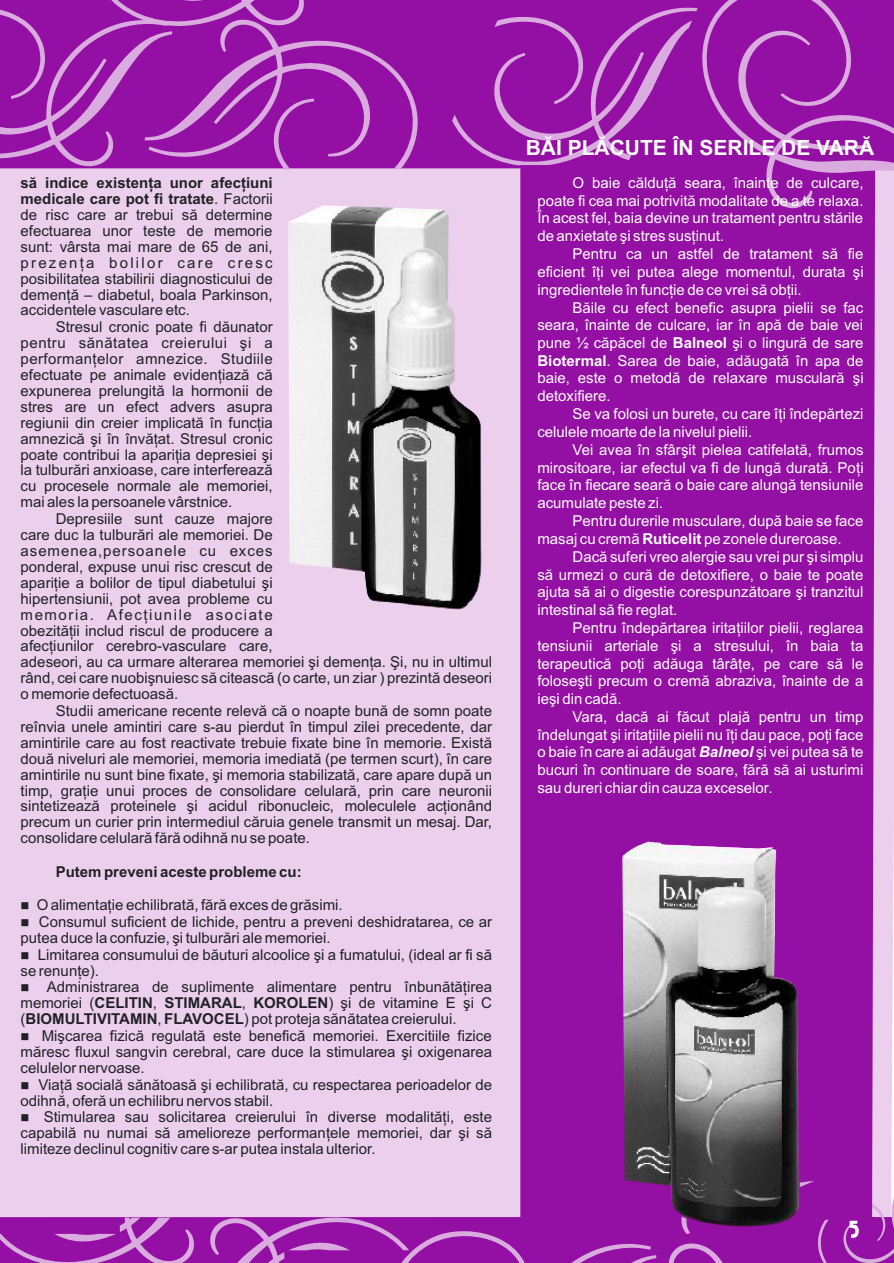
<style>
.page{position:relative;width:894px;height:1263px;background:#fff}
.page>*{position:absolute;margin:0;border:0;box-sizing:border-box;transform-origin:0 0}
.t1{font:700 21px "Arial";color:#fff}
.t2{font:15px/15.9px "Arial";color:#212126;text-align:justify}
.t3{font:15px/17.5px "Arial";color:#fff;text-align:justify}
.t4{font:700 15px "Arial";color:#212126}
.s1{font-weight:700}
.s2{font-weight:700;font-style:italic}
</style>
<div class="page">
<div style="left:0;top:168px;width:894px;height:930px;background:#ebcfed"></div>
<div style="left:0;top:0;width:894px;height:168px;background:#940fa3"></div>
<svg style="left:0;top:0;width:419px;height:169px"></svg>
<div style="left:520px;top:208px;width:355px;height:890px;background:#940fa3"></div>
<svg style="left:452px;top:0;width:442px;height:208px"></svg>
<svg style="left:0;top:1098px;width:894px;height:165px"></svg>
<div style="left:283px;top:182px;width:194px;height:443px;background:#ebcfed"></div>
<svg style="left:288px;top:204px;width:195px;height:408px"></svg>
<svg style="left:622px;top:762px;width:178px;height:466px"></svg>
<p class="t2" style="left:21px;top:176px;width:254px"><span class="s1">sã indice existenþa unor afecþiuni medicale care pot fi tratate</span>. Factorii de risc care ar trebui sã determine efectuarea unor teste de memorie sunt: vârsta mai mare de 65 de ani, prezenþa bolilor care cresc posibilitatea stabilirii diagnosticului de demenþã – diabetul, boala Parkinson, accidentele vasculare etc.</p>
<p class="t2" style="left:21px;top:320px;width:254px;text-indent:35px">Stresul cronic poate fi dãunator pentru sãnãtatea creierului þi a performanþelor amnezice. Studiile efectuate pe animale evidenþiazã cã expunerea prelungitã la hormonii de stres are un efect advers asupra regiunii din creier implicatã în funcþia amnezicã þi în învãþat. Stresul cronic poate contribui la apariþia depresiei þi la tulburãri anxioase, care interfereazã cu procesele normale ale memoriei, mai ales la persoanele vârstnice.</p>
<p class="t2" style="left:21px;top:512px;width:473px;text-align:left;text-indent:35px">Depresiile sunt cauze majore<br>care duc la tulburãri ale memoriei. De<br>asemenea,persoanele cu exces<br>ponderal, expuse unui risc crescut de<br>apariþie a bolilor de tipul diabetului þi<br>hipertensiunii, pot avea probleme cu<br>memoria. Afecþiunile asociate<br>obezitãþii includ riscul de producere a<br>afecþiunilor cerebro-vasculare care,<br>adeseori, au ca urmare alterarea memoriei þi demenþa. Þi, nu in ultimul rând, cei care nuobiþnuiesc sã citeascã (o carte, un ziar ) prezintã deseori o memorie defectuoasã.</p>
<p class="t2" style="left:21px;top:704px;width:473px;text-indent:35px">Studii americane recente relevã cã o noapte bunã de somn poate reînvia unele amintiri care s-au pierdut în timpul zilei precedente, dar amintirile care au fost reactivate trebuie fixate bine în memorie. Existã douã niveluri ale memoriei, memoria imediatã (pe termen scurt), în care amintirile nu sunt bine fixate, ºi memoria stabilizatã, care apare dupã un timp, graþie unui proces de consolidare celularã, prin care neuronii sintetizeazã proteinele ºi acidul ribonucleic, moleculele acþionând precum un curier prin intermediul cãruia genele transmit un mesaj. Dar, consolidare celularã fãrã odihnã nu se poate.</p>
<p class="t4" style="left:56px;top:866px;width:247px">Putem preveni aceste probleme cu:</p>
<p class="t2" style="left:21px;top:899px;width:324px">■ O alimentaþie echilibratã, fãrã exces de grãsimi.</p>
<p class="t2" style="left:21px;top:915px;width:473px">■ Consumul suficient de lichide, pentru a preveni deshidratarea, ce ar putea duce la confuzie, þi tulburãri ale memoriei.</p>
<p class="t2" style="left:21px;top:948px;width:473px">■ Limitarea consumului de bãuturi alcoolice þi a fumatului, (ideal ar fi sã se renunþe).</p>
<p class="t2" style="left:21px;top:981px;width:473px">■ Administrarea de suplimente alimentare pentru înbunãtãþirea memoriei (<span class="s1">CELITIN</span>, <span class="s1">STIMARAL</span>, <span class="s1">KOROLEN</span>) þi de vitamine E þi C (<span class="s1">BIOMULTIVITAMIN</span>, <span class="s1">FLAVOCEL</span>) pot proteja sãnãtatea creierului.</p>
<p class="t2" style="left:21px;top:1029px;width:473px">■ Miºcarea fizicã regulatã este beneficã memoriei. Exercitiile fizice mãresc fluxul sangvin cerebral, care duce la stimularea þi oxigenarea celulelor nervoase.</p>
<p class="t2" style="left:21px;top:1078px;width:473px">■ Viaþã socialã sãnãtoasã þi echilibratã, cu respectarea perioadelor de odihnã, oferã un echilibru nervos stabil.</p>
<p class="t2" style="left:21px;top:1110px;width:473px">■ Stimularea sau solicitarea creierului în diverse modalitãþi, este capabilã nu numai sã amelioreze performanþele memoriei, dar þi sã limiteze declinul cognitiv care s-ar putea instala ulterior.</p>
<h1 class="t1" style="left:526px;top:140px;width:350px">BÃI PLÃCUTE ÎN SERILE DE VARÃ</h1>
<p class="t3" style="left:537px;top:176px;width:328px;text-indent:35px">O baie cãlduþã seara, înainte de culcare, poate fi cea mai potrivitã modalitate de a te relaxa.<br>În acest fel, baia devine un tratament pentru stãrile de anxietate þi stres susþinut.</p>
<p class="t3" style="left:537px;top:247px;width:328px;text-indent:35px">Pentru ca un astfel de tratament sã fie eficient îþi vei putea alege momentul, durata þi ingredientele în funcþie de ce vrei sã obþii.</p>
<p class="t3" style="left:537px;top:300px;width:328px;text-indent:35px">Bãile cu efect benefic asupra pielii se fac seara, înainte de culcare, iar în apã de baie vei pune ½ cãpãcel de <span class="s1">Balneol</span> þi o lingurã de sare <span class="s1">Biotermal</span>. Sarea de baie, adãugatã în apa de baie, este o metodã de relaxare muscularã þi detoxifiere.</p>
<p class="t3" style="left:537px;top:407px;width:328px;text-indent:35px">Se va folosi un burete, cu care îþi îndepãrtezi celulele moarte de la nivelul pielii.</p>
<p class="t3" style="left:537px;top:443px;width:328px;text-indent:35px">Vei avea în sfârþit pielea catifelatã, frumos mirositoare, iar efectul va fi de lungã duratã. Poþi face în fiecare searã o baie care alungã tensiunile acumulate peste zi.</p>
<p class="t3" style="left:537px;top:514px;width:327px;text-indent:35px">Pentru durerile musculare, dupã baie se face masaj cu cremã <span class="s1">Ruticelit</span> pe zonele dureroase.</p>
<p class="t3" style="left:537px;top:550px;width:328px;text-indent:35px">Dacã suferi vreo alergie sau vrei pur þi simplu sã urmezi o curã de detoxifiere, o baie te poate ajuta sã ai o digestie corespunzãtoare þi tranzitul intestinal sã fie reglat.</p>
<p class="t3" style="left:537px;top:621px;width:328px;text-indent:35px">Pentru îndepãrtarea iritaþiilor pielii, reglarea tensiunii arteriale þi a stresului, în baia ta terapeuticã poþi adãuga târâþe, pe care sã le foloseþti precum o cremã abraziva, înainte de a ieþi din cadã.</p>
<p class="t3" style="left:537px;top:710px;width:328px;text-indent:35px">Vara, dacã ai fãcut plajã pentru un timp îndelungat þi iritaþiile pielii nu îþi dau pace, poþi face o baie în care ai adãugat <span class="s2">Balneol</span> þi vei putea sã te bucuri în continuare de soare, fãrã sã ai usturimi sau dureri chiar din cauza exceselor.</p>
</div>
